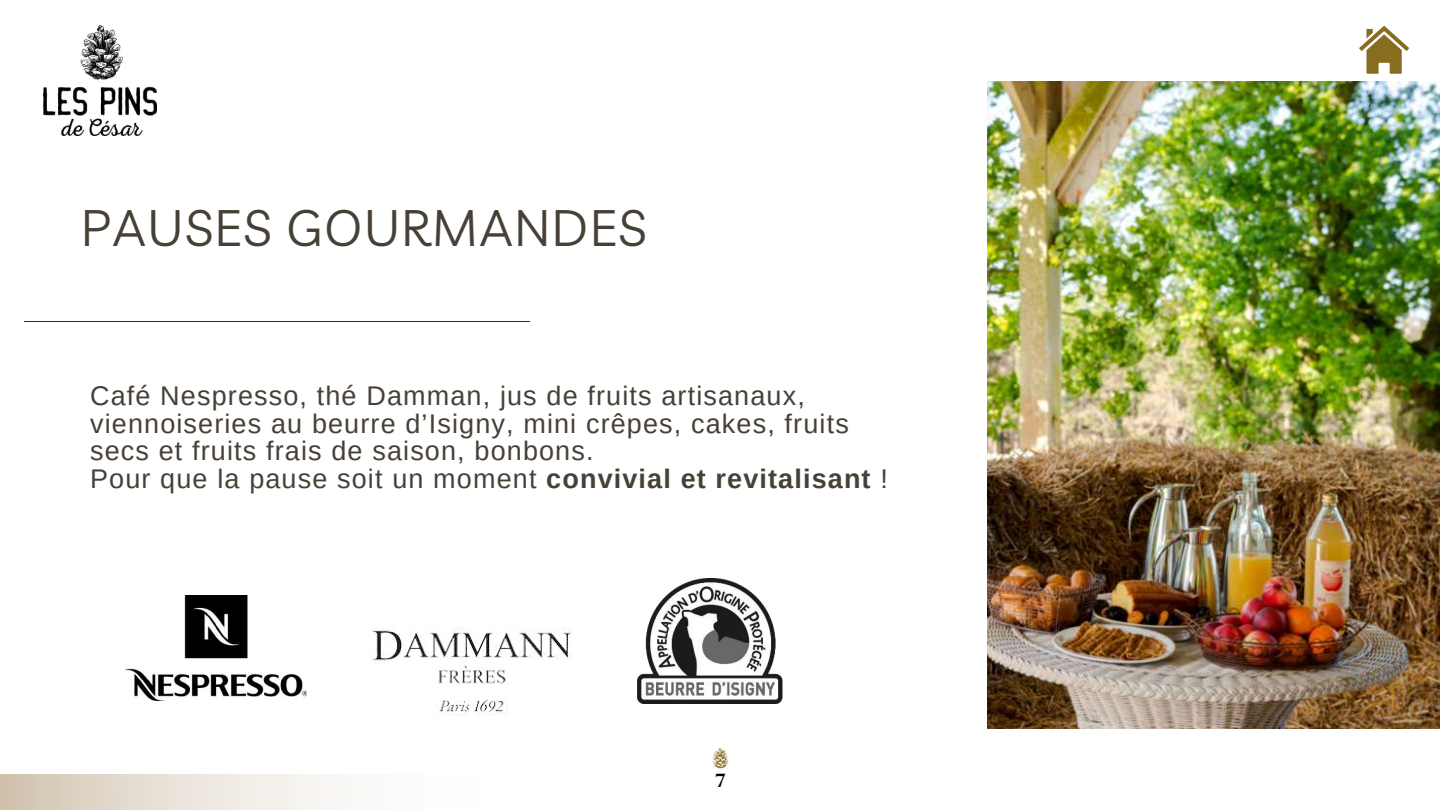
<style>
.page{position:relative;width:1440px;height:810px;background:#fff}
.page>*{position:absolute;margin:0;border:0;box-sizing:border-box;transform-origin:0 0}
.t1{font:50px "Livvic";letter-spacing:.03em;color:#474037}
.t2{font:27px/27.8px "Arimo";letter-spacing:.04em;color:#474037}
.t3{font:700 19px "Cinzel";color:#000}
.s1{font-weight:700}
</style>
<div class="page">
<hr style="left:25px;top:321px;width:505px;height:1px;background:#352829">
<img style="left:988px;top:81px;width:452px;height:648px">
<div style="left:0;top:775px;width:479px;height:35px;background:linear-gradient(to right,#d6c9b7,#fff)"></div>
<img style="left:125px;top:595px;width:182px;height:106px">
<img style="left:371px;top:627px;width:202px;height:89px">
<img style="left:637px;top:579px;width:146px;height:125px">
<img style="left:712px;top:748px;width:17px;height:21px">
<img style="left:44px;top:26px;width:112px;height:110px">
<svg style="left:1359px;top:26px;width:50px;height:48px"></svg>
<h1 class="t1" style="left:81px;top:196px;width:567px">PAUSES GOURMANDES</h1>
<p class="t2" style="left:90px;top:382px;width:799px">Café Nespresso, thé Damman, jus de fruits artisanaux, viennoiseries au beurre d’Isigny, mini crêpes, cakes, fruits secs et fruits frais de saison, bonbons.<br>Pour que la pause soit un moment <span class="s1">convivial et revitalisant</span> !</p>
<p class="t3" style="left:716px;top:769px;width:12px">7</p>
</div>
